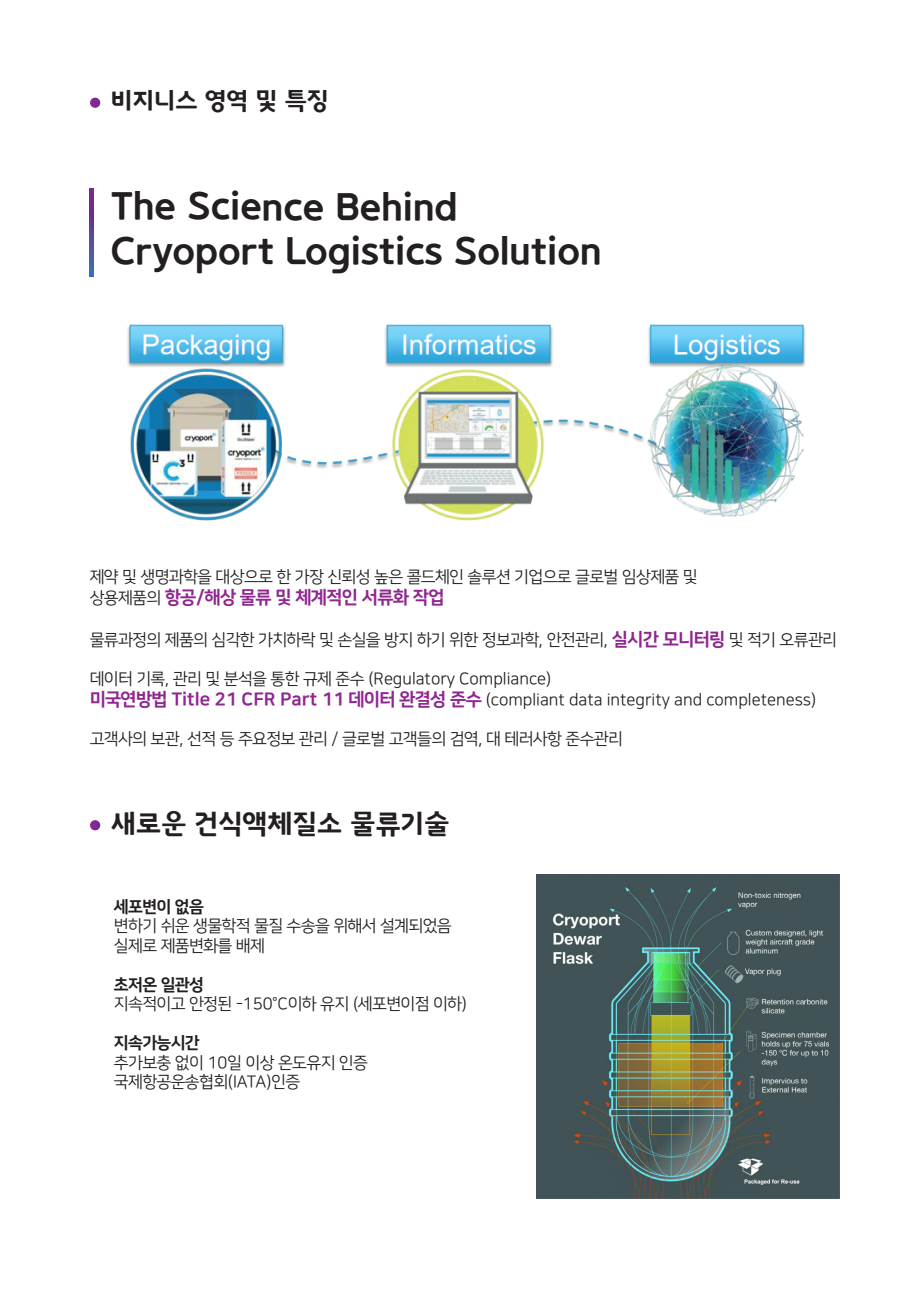
<style>
.page{position:relative;width:919px;height:1289px;background:#fff}
.page>*{position:absolute;margin:0;border:0;box-sizing:border-box;transform-origin:0 0}
.t1{font:36.75px/44.1px "Godo B";color:#231f20}
.t2{font:27px "Godo B";color:#231f20}
.t3{font:24px "Godo B";color:#231f20}
.t4{font:18px "Nanum Square OTF ac EB";color:#90268f}
.t5{font:16.5px/19.5px "Nanum Square OTF ac R";color:#231f20}
.t6{font:16.5px "Nanum Square OTF ac EB";color:#231f20}
.s1{font-family:"Nanum Square OTF ac R";font-size:16.5px;color:#231f20}
.s2{font-family:"Nanum Square OTF ac EB";font-size:18px;color:#90268f}
</style>
<div class="page">
<svg style="left:90px;top:820px;width:10px;height:10px"></svg>
<img style="left:537px;top:874px;width:302px;height:324px">
<img style="left:127px;top:324px;width:679px;height:197px">
<svg style="left:89px;top:189px;width:5px;height:88px"></svg>
<svg style="left:90px;top:98px;width:10px;height:10px"></svg>
<h3 class="t3" style="left:111px;top:87px;width:219px">비지니스 영역 및 특징</h3>
<h1 class="t1" style="left:111px;top:186px;width:492px">The Science Behind<br>Cryoport Logistics Solution</h1>
<p class="t5" style="left:90px;top:567px;width:609px">제약 및 생명과학을 대상으로 한 가장 신뢰성 높은 콜드체인 솔루션 기업으로 글로벌 임상제품 및</p>
<p class="t4" style="left:90px;top:588px;width:355px"><span class="s1">상용제품의</span> 항공/해상 물류 및 체계적인 서류화 작업</p>
<p class="t5" style="left:90px;top:630px;width:748px">물류과정의 제품의 심각한 가치하락 및 손실을 방지 하기 위한 정보과학, 안전관리, <span class="s2">실시간 모니터링</span> 및 적기 오류관리</p>
<p class="t5" style="left:90px;top:668px;width:727px;line-height:21.6px">데이터 기록, 관리 및 분석을 통한 규제 준수 (Regulatory Compliance)<br><span class="s2">미국연방법 Title 21 CFR Part 11 데이터 완결성 준수</span> (compliant data integrity and completeness)</p>
<p class="t5" style="left:90px;top:729px;width:534px">고객사의 보관, 선적 등 주요정보 관리 / 글로벌 고객들의 검역, 대 테러사항 준수관리</p>
<h2 class="t2" style="left:111px;top:807px;width:340px">새로운 건식액체질소 물류기술</h2>
<p class="t6" style="left:114px;top:897px;width:91px">세포변이 없음</p>
<p class="t5" style="left:114px;top:916px;width:338px">변하기 쉬운 생물학적 물질 수송을 위해서 설계되었음 실제로 제품변화를 배제</p>
<p class="t6" style="left:114px;top:975px;width:91px">초저온 일관성</p>
<p class="t5" style="left:114px;top:994px;width:354px">지속적이고 안정된 -150°C이하 유지 (세포변이점 이하)</p>
<p class="t6" style="left:114px;top:1033px;width:87px">지속가능시간</p>
<p class="t5" style="left:114px;top:1053px;width:255px">추가보충 없이 10일 이상 온도유지 인증 국제항공운송협회(IATA)인증</p>
</div>
